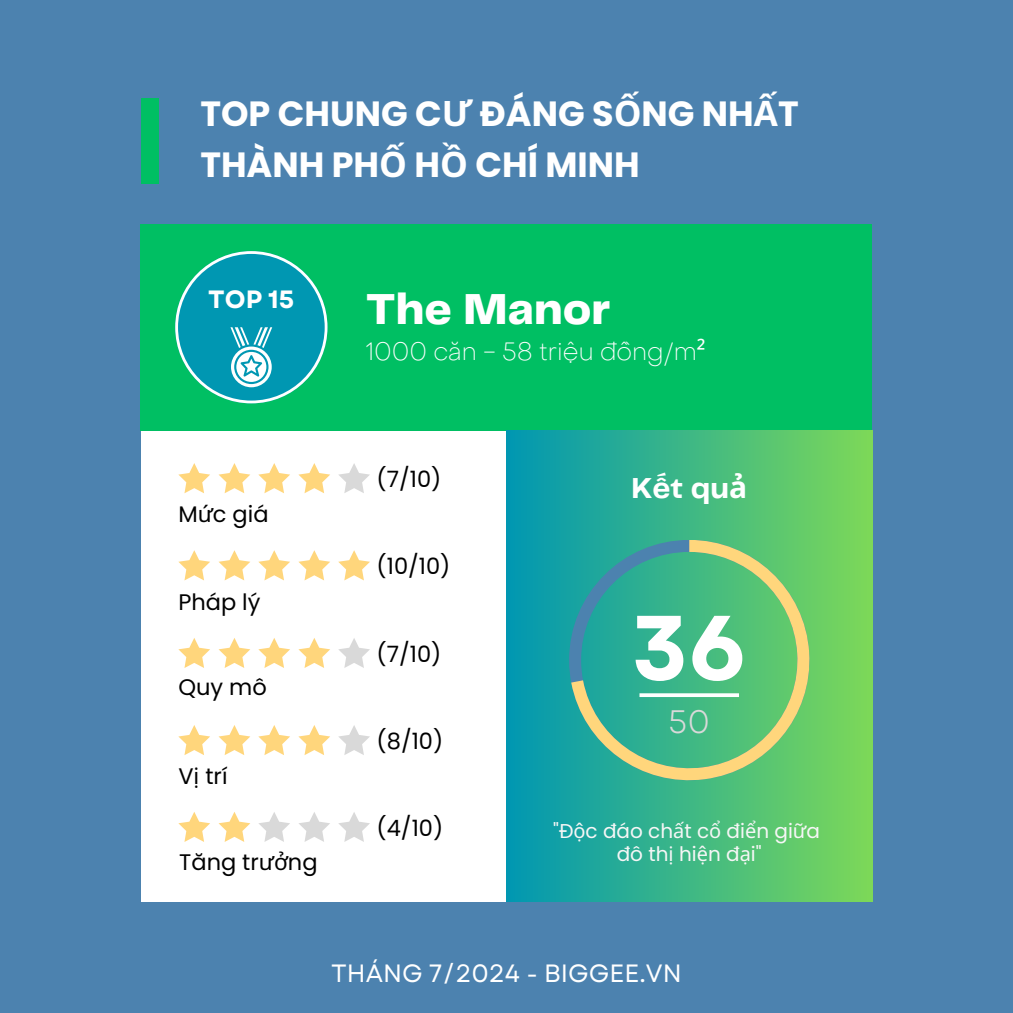
<style>
.page{position:relative;width:1013px;height:1013px;background:#fff}
.page>*{position:absolute;margin:0;border:0;box-sizing:border-box;transform-origin:0 0}
.t1{font:700 91.25px "Garet";color:#fff}
.t2{font:800 45px "Telegraf";color:#fff}
.t3{font:700 35px/51.5px "Poppins";color:#fff}
.t4{font:32.5px "Garet";color:#d9d9d9}
.t5{font:700 30px "Telegraf";color:#fff}
.t6{font:100 25px "Object Sans";color:#fff}
.t7{font:25px "Garet";color:#fff}
.t8{font:700 25px "Garet";color:#fff}
.t9{font:22.5px "Poppins";color:#000}
.t10{font:20px "Poppins";color:#f6f6f6}
.s1{font-family:"Noto Sans"}
.s2{font-family:"Noto Sans";font-weight:400}
</style>
<div class="page">
<div style="left:0;top:0;width:1012px;height:1012px;background:#4c82af"></div>
<div style="left:141px;top:430px;width:365px;height:471px;background:#fff"></div>
<div style="left:141px;top:224px;width:731px;height:206px;background:#00bf63"></div>
<svg style="left:178px;top:550px;width:32px;height:30px"></svg>
<svg style="left:218px;top:550px;width:32px;height:30px"></svg>
<svg style="left:258px;top:550px;width:32px;height:30px"></svg>
<svg style="left:298px;top:550px;width:32px;height:30px"></svg>
<svg style="left:338px;top:550px;width:32px;height:30px"></svg>
<div style="left:506px;top:430px;width:366px;height:471px;background:linear-gradient(to right,#0097b2,#7dd858)"></div>
<svg style="left:178px;top:463px;width:32px;height:30px"></svg>
<svg style="left:218px;top:463px;width:32px;height:30px"></svg>
<svg style="left:258px;top:463px;width:32px;height:30px"></svg>
<svg style="left:298px;top:463px;width:32px;height:30px"></svg>
<svg style="left:338px;top:463px;width:32px;height:30px"></svg>
<svg style="left:178px;top:638px;width:32px;height:30px"></svg>
<svg style="left:218px;top:638px;width:32px;height:30px"></svg>
<svg style="left:258px;top:638px;width:32px;height:30px"></svg>
<svg style="left:298px;top:638px;width:32px;height:30px"></svg>
<svg style="left:338px;top:638px;width:32px;height:30px"></svg>
<svg style="left:178px;top:725px;width:32px;height:30px"></svg>
<svg style="left:218px;top:725px;width:32px;height:30px"></svg>
<svg style="left:258px;top:725px;width:32px;height:30px"></svg>
<svg style="left:298px;top:725px;width:32px;height:30px"></svg>
<svg style="left:338px;top:725px;width:32px;height:30px"></svg>
<svg style="left:571px;top:540px;width:238px;height:240px;background:#51b786"></svg>
<svg style="left:178px;top:812px;width:32px;height:30px"></svg>
<svg style="left:218px;top:812px;width:32px;height:30px"></svg>
<svg style="left:259px;top:812px;width:31px;height:30px"></svg>
<svg style="left:299px;top:812px;width:31px;height:30px"></svg>
<svg style="left:338px;top:812px;width:32px;height:30px"></svg>
<svg style="left:639px;top:693px;width:100px;height:4px"></svg>
<svg style="left:175px;top:251px;width:152px;height:152px"></svg>
<div style="left:141px;top:98px;width:18px;height:86px;background:#00bf63"></div>
<p class="t3" style="left:200px;top:88px;width:600px">TOP CHUNG C<span class="s1">Ư</span> ĐÁNG S<span class="s1">Ố</span>NG NH<span class="s1">Ấ</span>T<br>THÀNH PH<span class="s1">Ố</span> H<span class="s1">Ồ</span> CHÍ MINH</p>
<p class="t8" style="left:208px;top:281px;width:88px">TOP 15</p>
<h4 class="t2" style="left:366px;top:290px;width:246px">The Manor</h4>
<p class="t6" style="left:366px;top:341px;width:341px">1000 căn - 58 triệu đồng/m<span class="s2">²</span></p>
<p class="t9" style="left:178px;top:499px;width:92px">M<span class="s1">ứ</span>c giá</p>
<p class="t9" style="left:178px;top:586px;width:84px">Pháp lý</p>
<p class="t9" style="left:178px;top:671px;width:90px">Quy mô</p>
<p class="t9" style="left:178px;top:760px;width:51px">V<span class="s1">ị</span> trí</p>
<p class="t9" style="left:179px;top:846px;width:140px">Tăng tr<span class="s1">ưở</span>ng</p>
<p class="t9" style="left:376px;top:463px;width:66px">(7/10)</p>
<p class="t9" style="left:376px;top:550px;width:75px">(10/10)</p>
<p class="t9" style="left:376px;top:638px;width:66px">(7/10)</p>
<p class="t9" style="left:376px;top:725px;width:68px">(8/10)</p>
<p class="t9" style="left:376px;top:812px;width:68px">(4/10)</p>
<p class="t5" style="left:631px;top:475px;width:117px">Kết qu<span class="s1">ả</span></p>
<h2 class="t1" style="left:631px;top:582px;width:117px">36</h2>
<p class="t4" style="left:668px;top:698px;width:43px">50</p>
<p class="t10" style="left:553px;top:816px;width:268px">"Đ<span class="s1">ộ</span>c đáo ch<span class="s1">ấ</span>t c<span class="s1">ổ</span> đi<span class="s1">ể</span>n gi<span class="s1">ữ</span>a</p>
<p class="t10" style="left:617px;top:840px;width:146px">đô th<span class="s1">ị</span> hi<span class="s1">ệ</span>n đ<span class="s1">ạ</span>i"</p>
<p class="t7" style="left:331px;top:955px;width:352px">THÁNG 7/2024 - BIGGEE.VN</p>
</div>
